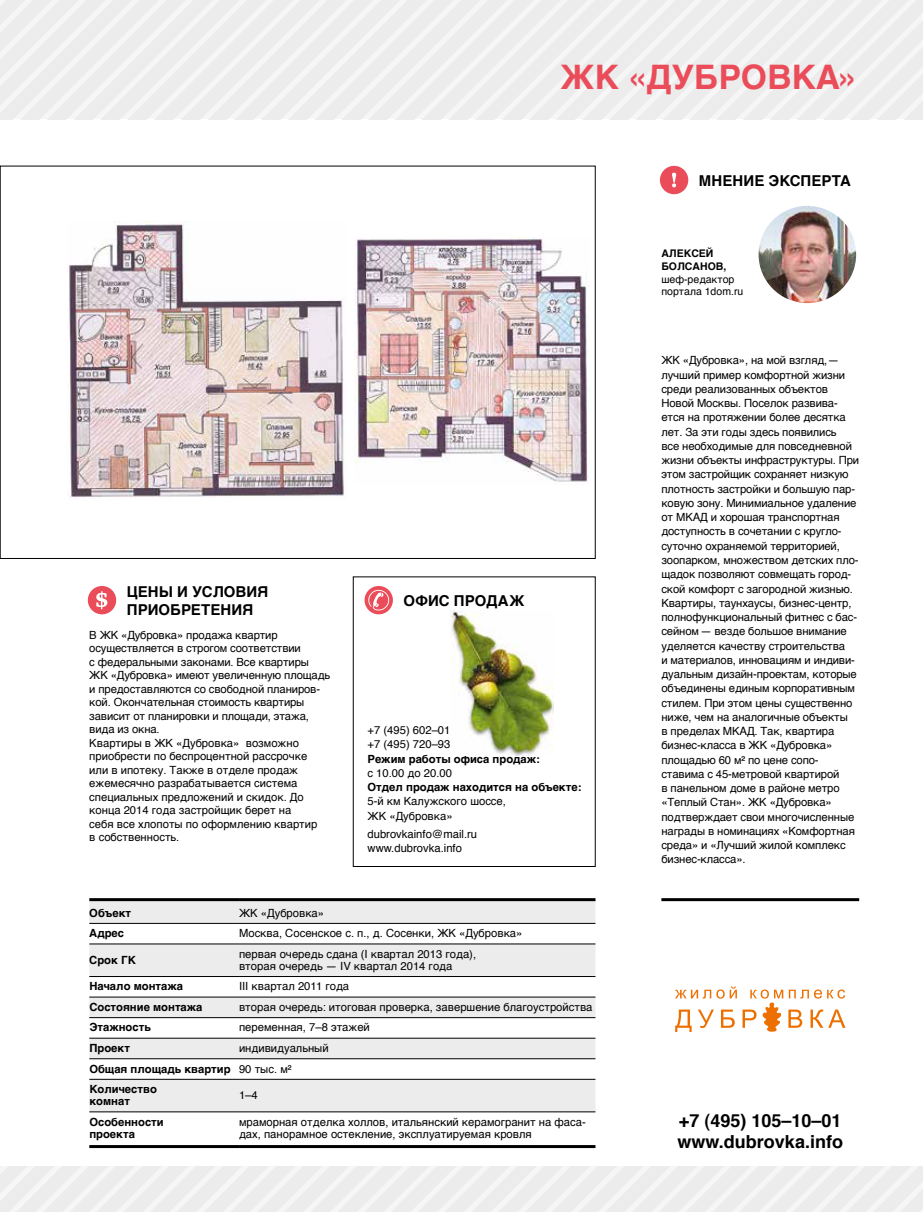
<style>
.page{position:relative;width:923px;height:1212px;background:#fff}
.page>*{position:absolute;margin:0;border:0;box-sizing:border-box;transform-origin:0 0}
.t1{font:700 33.75px "Helvetica TF";color:#ea4d59}
.t2{font:700 18px/21px "Helvetica TF";color:#000}
.t3{font:700 15px/18px "Helvetica TF";letter-spacing:.005em;color:#000}
.t4{font:11.25px/14.2px "Helvetica TF";letter-spacing:-.01em;color:#000}
.t5{font:700 11.25px/20.5px "Helvetica TF";color:#000}
.t6{font:10.5px/12.6px "Helvetica TF";color:#000}
.t7{font:700 10.5px/12.6px "Helvetica TF";color:#000}
.s1{font-weight:400}
</style>
<div class="page">
<svg style="left:0;top:0;width:923px;height:119px"></svg>
<svg style="left:0;top:1166px;width:923px;height:46px"></svg>
<svg style="left:0;top:166px;width:595px;height:393px"></svg>
<svg style="left:364px;top:586px;width:29px;height:28px"></svg>
<svg style="left:368px;top:590px;width:21px;height:20px"></svg>
<div style="left:88px;top:586px;width:28px;height:28px;background:#ea4d59;border-radius:50%"></div>
<svg style="left:96px;top:591px;width:11px;height:18px"></svg>
<div style="left:660px;top:166px;width:28px;height:28px;background:#ea4d59;border-radius:50%"></div>
<svg style="left:672px;top:173px;width:4px;height:14px"></svg>
<img style="left:758px;top:206px;width:98px;height:97px;border-radius:49px">
<hr style="left:661px;top:898px;width:198px;height:3px;background:#000">
<svg style="left:675px;top:986px;width:170px;height:46px"></svg>
<img style="left:450px;top:610px;width:103px;height:145px">
<svg style="left:89px;top:901px;width:506px;height:210px;fill:#ececed"></svg>
<hr style="left:89px;top:923px;width:150px;height:1px;background:#000">
<hr style="left:239px;top:923px;width:356px;height:1px;background:#000">
<hr style="left:89px;top:944px;width:150px;height:1px;background:#000">
<hr style="left:239px;top:944px;width:356px;height:1px;background:#000">
<hr style="left:89px;top:976px;width:150px;height:1px;background:#000">
<hr style="left:239px;top:976px;width:356px;height:1px;background:#000">
<hr style="left:89px;top:997px;width:150px;height:1px;background:#000">
<hr style="left:239px;top:997px;width:356px;height:1px;background:#000">
<hr style="left:89px;top:1017px;width:150px;height:1px;background:#000">
<hr style="left:239px;top:1017px;width:356px;height:1px;background:#000">
<hr style="left:89px;top:1038px;width:150px;height:1px;background:#000">
<hr style="left:239px;top:1038px;width:356px;height:1px;background:#000">
<hr style="left:89px;top:1058px;width:150px;height:1px;background:#000">
<hr style="left:239px;top:1058px;width:356px;height:1px;background:#000">
<hr style="left:89px;top:1079px;width:150px;height:1px;background:#000">
<hr style="left:239px;top:1079px;width:356px;height:1px;background:#000">
<hr style="left:89px;top:1111px;width:150px;height:1px;background:#000">
<hr style="left:239px;top:1111px;width:356px;height:1px;background:#000">
<hr style="left:89px;top:898px;width:150px;height:3px;background:#000">
<hr style="left:239px;top:898px;width:356px;height:3px;background:#000">
<hr style="left:89px;top:1145px;width:150px;height:3px;background:#000">
<hr style="left:239px;top:1145px;width:356px;height:3px;background:#000">
<img style="left:355px;top:238px;width:234px;height:246px">
<img style="left:68px;top:221px;width:280px;height:279px">
<h1 class="t1" style="left:560px;top:50px;width:300px">ЖК «Дубровка»</h1>
<h3 class="t3" style="left:699px;top:172px;width:153px">МНЕНИЕ ЭКСПЕРТА</h3>
<h3 class="t3" style="left:127px;top:583px;width:143px">ЦЕНЫ И УСЛОВИЯ<br>ПРИОБРЕТЕНИЯ</h3>
<p class="t4" style="left:89px;top:628px;width:242px;line-height:13.5px">В ЖК «Дубровка» продажа квартир осуществляется в строгом соответствии<br>с федеральными законами. Все квартиры ЖК «Дубровка» имеют увеличенную площадь и предоставляются со свободной планиров&shy;кой. Окончательная стоимость квартиры зависит от планировки и площади, этажа, вида из окна.<br>Квартиры в ЖК «Дубровка» возможно приобрести по беспроцентной рассрочке<br>или в ипотеку. Также в отделе продаж ежемесячно разрабатывается система специальных предложений и скидок. До конца 2014 года застройщик берет на<br>себя все хлопоты по оформлению квартир<br>в собственность.</p>
<h3 class="t3" style="left:403px;top:592px;width:122px">ОФИС ПРОДАЖ</h3>
<p class="t4" style="left:367px;top:723px;width:103px">+7 (495) 602–01–11 +7 (495) 720–93–93</p>
<p class="t5" style="left:367px;top:748px;width:174px">Режим работы офиса продаж:</p>
<p class="t4" style="left:367px;top:766px;width:86px">с 10.00 до 20.00</p>
<p class="t5" style="left:367px;top:777px;width:215px">Отдел продаж находится на объекте:</p>
<p class="t4" style="left:367px;top:795px;width:140px">5-й км Калужского шоссе,<br>ЖК «Дубровка»</p>
<p class="t4" style="left:367px;top:827px;width:111px">dubrovkainfo@mail.ru www.dubrovka.info</p>
<p class="t5" style="left:89px;top:902px;width:43px">Объект</p>
<p class="t4" style="left:239px;top:906px;width:87px">ЖК «Дубровка»</p>
<p class="t5" style="left:89px;top:923px;width:36px">Адрес</p>
<p class="t4" style="left:239px;top:926px;width:285px">Москва, Сосенское с. п., д. Сосенки, ЖК «Дубровка»</p>
<p class="t5" style="left:89px;top:949px;width:48px">Срок ГК</p>
<p class="t4" style="left:239px;top:948px;width:239px;line-height:12px">первая очередь сдана (I квартал 2013 года), вторая очередь — IV квартал 2014 года</p>
<p class="t5" style="left:89px;top:976px;width:95px">Начало монтажа</p>
<p class="t4" style="left:239px;top:979px;width:112px">III квартал 2011 года</p>
<p class="t5" style="left:89px;top:997px;width:115px">Состояние монтажа</p>
<p class="t4" style="left:239px;top:1000px;width:355px">вторая очередь: итоговая проверка, завершение благоустройства</p>
<p class="t5" style="left:89px;top:1017px;width:63px">Этажность</p>
<p class="t4" style="left:239px;top:1021px;width:132px">переменная, 7–8 этажей</p>
<p class="t5" style="left:89px;top:1038px;width:42px">Проект</p>
<p class="t5" style="left:89px;top:1038px;width:241px;text-indent:150px"><span class="s1">индивидуальный<br></span>Общая площадь квартир <span class="s1">90 тыс. м²<br></span>Количество</p>
<p class="t5" style="left:89px;top:1091px;width:42px">комнат</p>
<p class="t4" style="left:239px;top:1088px;width:20px">1–4</p>
<p class="t5" style="left:89px;top:1116px;width:76px;line-height:12px">Особенности проекта</p>
<p class="t4" style="left:239px;top:1116px;width:348px;line-height:12px">мраморная отделка холлов, итальянский керамогранит на фаса&shy;дах, панорамное остекление, эксплуатируемая кровля</p>
<p class="t7" style="left:661px;top:247px;width:66px">АЛЕКСЕЙ<br>БОЛСАНОВ,</p>
<p class="t6" style="left:661px;top:273px;width:83px">шеф-редактор портала 1dom.ru</p>
<p class="t4" style="left:661px;top:354px;width:199px">ЖК «Дубровка», на мой взгляд, — лучший пример комфортной жизни среди реализованных объектов<br>Новой Москвы. Поселок развива&shy;ется на протяжении более десятка лет. За эти годы здесь появились<br>все необходимые для повседневной жизни объекты инфраструктуры. При этом застройщик сохраняет низкую плотность застройки и большую пар&shy;ковую зону. Минимиальное удаление от МКАД и хорошая транспортная доступность в сочетании с кругло&shy;суточно охраняемой территорией, зоопарком, множеством детских пло&shy;щадок позволяют совмещать город&shy;ской комфорт с загородной жизнью.<br>Квартиры, таунхаусы, бизнес-центр, полнофункциональный фитнес с бас&shy;сейном — везде большое внимание уделяется качеству строительства<br>и материалов, инновациям и индиви&shy;дуальным дизайн-проектам, которые объединены единым корпоративным стилем. При этом цены существенно ниже, чем на аналогичные объекты<br>в пределах МКАД. Так, квартира бизнес-класса в ЖК «Дубровка» площадью 60 м² по цене сопо&shy;ставима с 45-метровой квартирой<br>в панельном доме в районе метро «Теплый Стан». ЖК «Дубровка» подтверждает свои многочисленные награды в номинациях «Комфортная среда» и «Лучший жилой комплекс бизнес-класса».</p>
<h2 class="t2" style="left:677px;top:1110px;width:167px">+7 (495) 105–10–01 www.dubrovka.info</h2>
</div>
